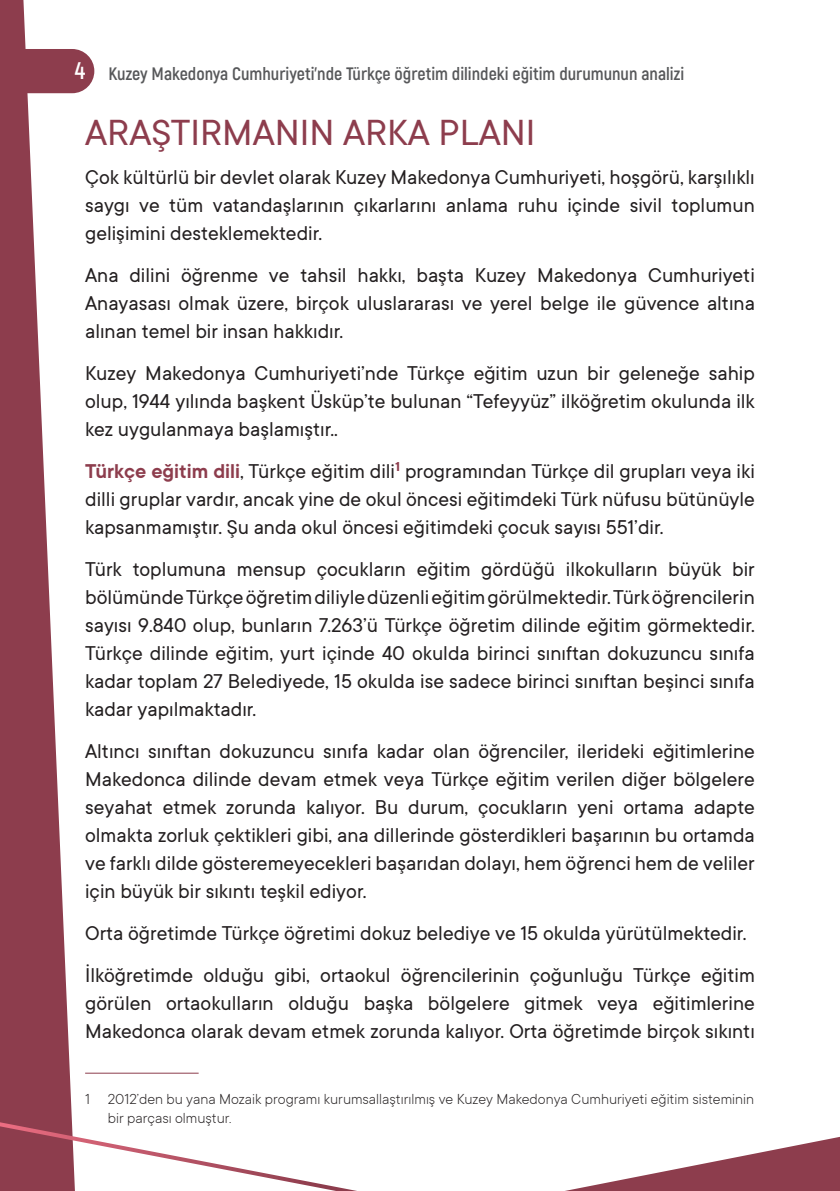
<style>
.page{position:relative;width:840px;height:1191px;background:#fff}
.page>*{position:absolute;margin:0;border:0;box-sizing:border-box;transform-origin:0 0}
.Naslov{font:40px "TT Commons";color:#8d3d4d}
.Tekst{font:22px/28px "TT Commons";color:#231f20;text-align:justify}
.t1{font:700 18px "Akrobat";color:#57585a}
.Footnote_text{font:300 16px/19.2px "TT Commons";color:#231f20}
.s1{font-size:24px;color:#fff}
.s2{font-weight:600;color:#8d3d4d}
</style>
<div class="page">
<svg style="left:0;top:0;width:75px;height:1116px;fill:#8d3d4d"></svg>
<svg style="left:0;top:1116px;width:357px;height:75px"></svg>
<svg style="left:565px;top:1137px;width:274px;height:54px"></svg>
<div style="left:0;top:49px;width:94px;height:44px;background:#8d3d4d"></div>
<hr style="left:85px;top:1072px;width:113px;height:1px;background:#8d3d4d">
<p class="t1" style="left:75px;top:62px;width:610px"><span class="s1">4</span> Kuzey Makedonya Cumhuriyeti’nde Türkçe öğretim dilindeki eğitim durumunun analizi</p>
<p class="Naslov" style="left:85px;top:108px;width:451px">ARAŞTIRMANIN ARKA PLANI</p>
<p class="Tekst" style="left:85px;top:163px;width:670px">Çok kültürlü bir devlet olarak Kuzey Makedonya Cumhuriyeti, hoşgörü, karşılıklı saygı ve tüm vatandaşlarının çıkarlarını anlama ruhu içinde sivil toplumun gelişimini desteklemektedir.</p>
<p class="Tekst" style="left:85px;top:261px;width:671px">Ana dilini öğrenme ve tahsil hakkı, başta Kuzey Makedonya Cumhuriyeti Anayasası olmak üzere, birçok uluslararası ve yerel belge ile güvence altına alınan temel bir insan hakkıdır.</p>
<p class="Tekst" style="left:85px;top:359px;width:671px">Kuzey Makedonya Cumhuriyeti’nde Türkçe eğitim uzun bir geleneğe sahip olup, 1944 yılında başkent Üsküp’te bulunan “Tefeyyüz” ilköğretim okulunda ilk kez uygulanmaya başlamıştır..</p>
<p class="Tekst" style="left:85px;top:457px;width:671px"><span class="s2">Türkçe eğitim dili</span>, Türkçe eğitim dili<sup>1</sup> programından Türkçe dil grupları veya iki dilli gruplar vardır, ancak yine de okul öncesi eğitimdeki Türk nüfusu bütünüyle kapsanmamıştır. Şu anda okul öncesi eğitimdeki çocuk sayısı 551’dir.</p>
<p class="Tekst" style="left:85px;top:555px;width:671px">Türk toplumuna mensup çocukların eğitim gördüğü ilkokulların büyük bir bölümünde Türkçe öğretim diliyle düzenli eğitim görülmektedir. Türk öğrencilerin sayısı 9.840 olup, bunların 7.263’ü Türkçe öğretim dilinde eğitim görmektedir.<br>Türkçe dilinde eğitim, yurt içinde 40 okulda birinci sınıftan dokuzuncu sınıfa kadar toplam 27 Belediyede, 15 okulda ise sadece birinci sınıftan beşinci sınıfa kadar yapılmaktadır.</p>
<p class="Tekst" style="left:85px;top:737px;width:671px">Altıncı sınıftan dokuzuncu sınıfa kadar olan öğrenciler, ilerideki eğitimlerine Makedonca dilinde devam etmek veya Türkçe eğitim verilen diğer bölgelere seyahat etmek zorunda kalıyor. Bu durum, çocukların yeni ortama adapte olmakta zorluk çektikleri gibi, ana dillerinde gösterdikleri başarının bu ortamda ve farklı dilde gösteremeyecekleri başarıdan dolayı, hem öğrenci hem de veliler için büyük bir sıkıntı teşkil ediyor.</p>
<p class="Tekst" style="left:85px;top:919px;width:662px">Orta öğretimde Türkçe öğretimi dokuz belediye ve 15 okulda yürütülmektedir.</p>
<p class="Tekst" style="left:85px;top:961px;width:671px">İlköğretimde olduğu gibi, ortaokul öğrencilerinin çoğunluğu Türkçe eğitim görülen ortaokulların olduğu başka bölgelere gitmek veya eğitimlerine Makedonca olarak devam etmek zorunda kalıyor. Orta öğretimde birçok sıkıntı</p>
<p class="Footnote_text" style="left:108px;top:1088px;width:647px;text-indent:-23px">1 2012’den bu yana Mozaik programı kurumsallaştırılmış ve Kuzey Makedonya Cumhuriyeti eğitim sisteminin bir parçası olmuştur.</p>
</div>
